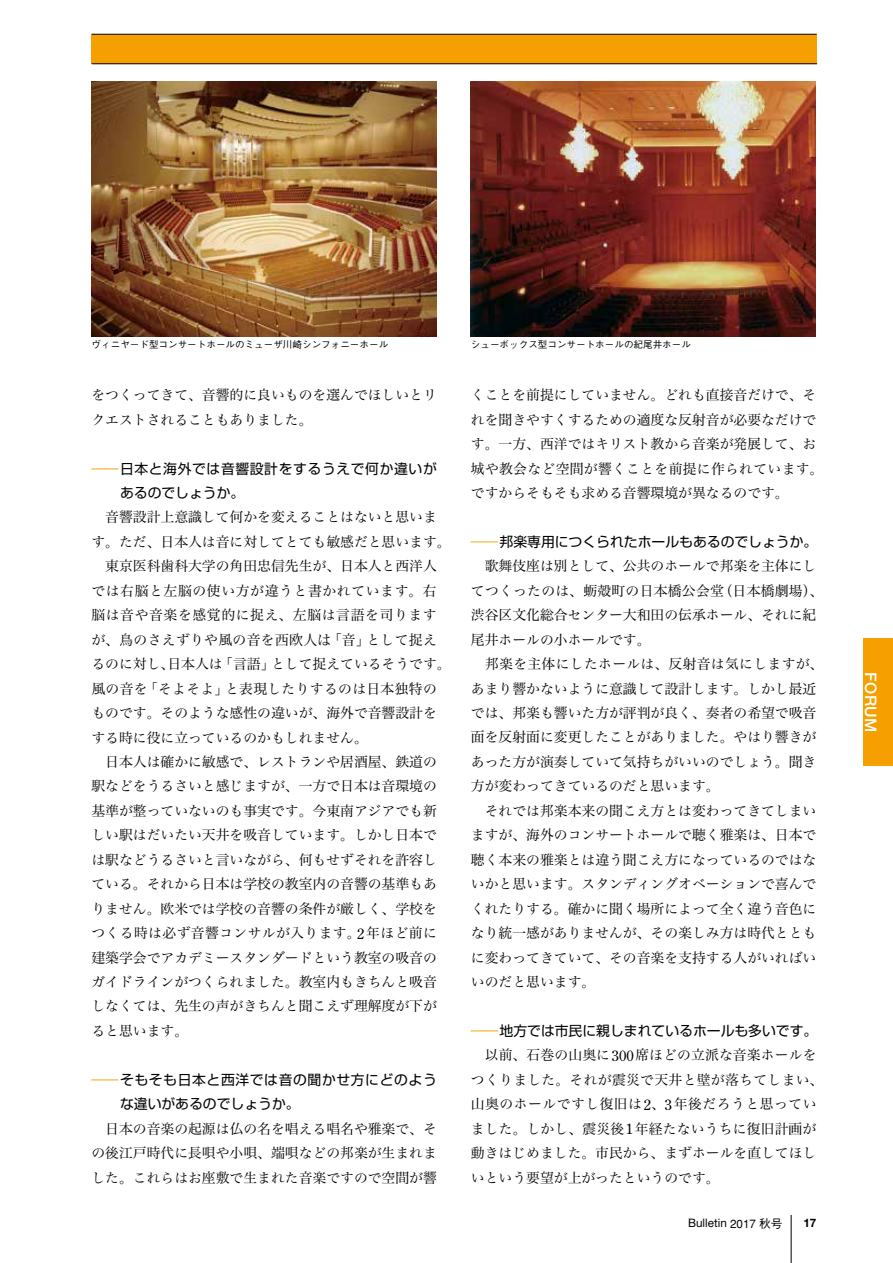
<style>
.page{position:relative;width:893px;height:1263px;background:#fff}
.page>*{position:absolute;margin:0;border:0;box-sizing:border-box;transform-origin:0 0}
.t1{font:500 15.9px "Helvetica Neue";letter-spacing:.03em;color:#fff}
.t2{font:13.8px/24.5px "Hira Min Pro W3";color:#000}
.t3{font:13.8px/24.5px "Shin Go Pro";letter-spacing:.045em;color:#000}
.t4{font:13.8px "Shin Go Pro";color:#000}
.t5{font:11.7px "Helvetica Neue";color:#000}
.t6{font:700 11.7px "Helvetica Neue";color:#000}
.t7{font:500 9.6px "Gothic BBB Pro";color:#000}
.s1{color:#f5a000}
.s2{font-family:"Koz Min Pro"}
.s3{font-family:"Century Old Style";font-size:14.55px}
.s4{font-family:"Gothic BBB";font-weight:500}
</style>
<div class="page">
<hr style="left:791px;top:1215px;width:1px;height:48px;background:#000">
<div style="left:863px;top:638px;width:30px;height:127px;background:#f5a000"></div>
<div style="left:92px;top:34px;width:725px;height:30px;background:#f5a000"></div>
<hr style="left:92px;top:34px;width:725px;height:1px;background:#000">
<hr style="left:92px;top:64px;width:725px;height:1px;background:#000">
<img style="left:92px;top:81px;width:344px;height:255px">
<img style="left:471px;top:81px;width:345px;height:255px">
<p class="t7" style="left:92px;top:336px;width:298px">ヴィニヤ−ド型コンサートホールのミューザ川崎シンフォニーホール</p>
<p class="t7" style="left:471px;top:336px;width:222px">シューボックス型コンサートホールの紀尾井ホール</p>
<p class="t2" style="left:91px;top:381px;width:347px">をつくってきて、音響的に良いものを選んでほしいとリクエストされることもありました。</p>
<p class="t3" style="left:120px;top:454px;width:318px;text-indent:-29px"><span class="s1">——</span>日本と海外では音響設計をするうえで何か違いがあるのでしょうか。</p>
<p class="t2" style="left:91px;top:504px;width:361px">　音響設計上意識して何かを変えることはないと思います。ただ、日本人は音に対してとても敏感だと思います。　東京医科歯科大学の角田忠信先生が、日本人と西洋人では右脳と左脳の使い方が違うと書かれています。右脳は音や音楽を感覚的に捉え、左脳は言語を司りますが、鳥のさえずりや風の音を<span class="s2">西欧人は</span>「音」として捉えるのに対し、日本人は「言語」として捉えているそうです。風の音を「そよそよ」と表現したりするのは日本独特のものです。そのような感性の違いが、海外で音響設計をする時に役に立っているのかもしれません。<br>　日本人は確かに敏感で、レストランや居酒屋、鉄道の駅などをうるさいと感じますが、一方で日本は音環境の基準が整っていないのも事実です。今東南アジアでも新しい駅はだいたい天井を吸音しています。しかし日本では駅などうるさいと言いながら、何もせずそれを許容している。それから日本は学校の教室内の音響の基準もありません。欧米では学校の音響の条件が厳しく、学校をつくる時は必ず音響コンサルが入ります。<span class="s3">2</span>年ほど前に建築学会でアカデミースタンダードという教室の吸音のガイドラインがつくられました。教室内もきちんと吸音しなくては、先生の声がきちんと聞こえず理解度が下がると思います。</p>
<p class="t3" style="left:120px;top:1066px;width:318px;text-indent:-29px"><span class="s1">——</span>そもそも日本と西洋では音の聞かせ方にどのような違いがあるのでしょうか。</p>
<p class="t2" style="left:91px;top:1115px;width:347px;text-align:justify">　日本の音楽の起源は仏の名を唱える唱名や雅楽で、その後江戸時代に長唄や小唄、端唄などの邦楽が生まれました。これらはお座敷で生まれた音楽ですので空間が響</p>
<p class="t2" style="left:471px;top:381px;width:354px">くことを前提にしていません。どれも直接音だけで、それを聞きやすくするための適度な反射音が必要なだけです。一方、西洋ではキリスト教から音楽が発展して、お城や教会など空間が響くことを前提に作られています。ですからそもそも求める音響環境が異なるのです。</p>
<p class="t4" style="left:471px;top:530px;width:348px"><span class="s1">——</span>邦楽専用につくられたホールもあるのでしょうか。</p>
<p class="t2" style="left:471px;top:553px;width:354px">　歌舞伎座は別として、公共のホールで邦楽を主体にしてつくったのは、蛎殻町の日本橋公会堂（日本橋劇場）、渋谷区文化総合センター大和田の伝承ホール、それに紀尾井ホールの小ホールです。<br>　邦楽を主体にしたホールは、反射音は気にしますが、あまり響かないように意識して設計します。しかし最近では、邦楽も響いた方が評判が良く、奏者の希望で吸音面を反射面に変更したことがありました。やはり響きがあった方が演奏していて気持ちがいいのでしょう。聞き方が変わってきているのだと思います。<br>　それでは邦楽本来の聞こえ方とは変わってきてしまいますが、海外のコンサートホールで聴く雅楽は、日本で聴く本来の雅楽とは違う聞こえ方になっているのではないかと思います。スタンディングオベーションで喜んでくれたりする。確かに聞く場所によって全く違う音色になり統一感がありませんが、その楽しみ方は時代とともに変わってきていて、その音楽を支持する人がいればいいのだと思います。</p>
<p class="t4" style="left:471px;top:1019px;width:348px"><span class="s1">——</span>地方では市民に親しまれているホールも多いです。</p>
<p class="t2" style="left:471px;top:1042px;width:354px">　以前、石巻の山奥に<span class="s3">300</span>席ほどの立派な音楽ホールをつくりました。それが震災で天井と壁が落ちてしまい、山奥のホールですし復旧は<span class="s3">2</span>、<span class="s3">3</span>年後だろうと思っていました。しかし、震災後<span class="s3">1</span>年経たないうちに復旧計画が動きはじめました。市民から、まずホールを直してほしいという要望が上がったというのです。</p>
<p class="t5" style="left:688px;top:1216px;width:96px">Bulletin <span class="s4">2017 秋号</span></p>
<p class="t6" style="left:803px;top:1216px;width:15px">17</p>
<p class="t1" style="left:880px;top:672px;width:62px;rotate:90deg">FORUM</p>
</div>
